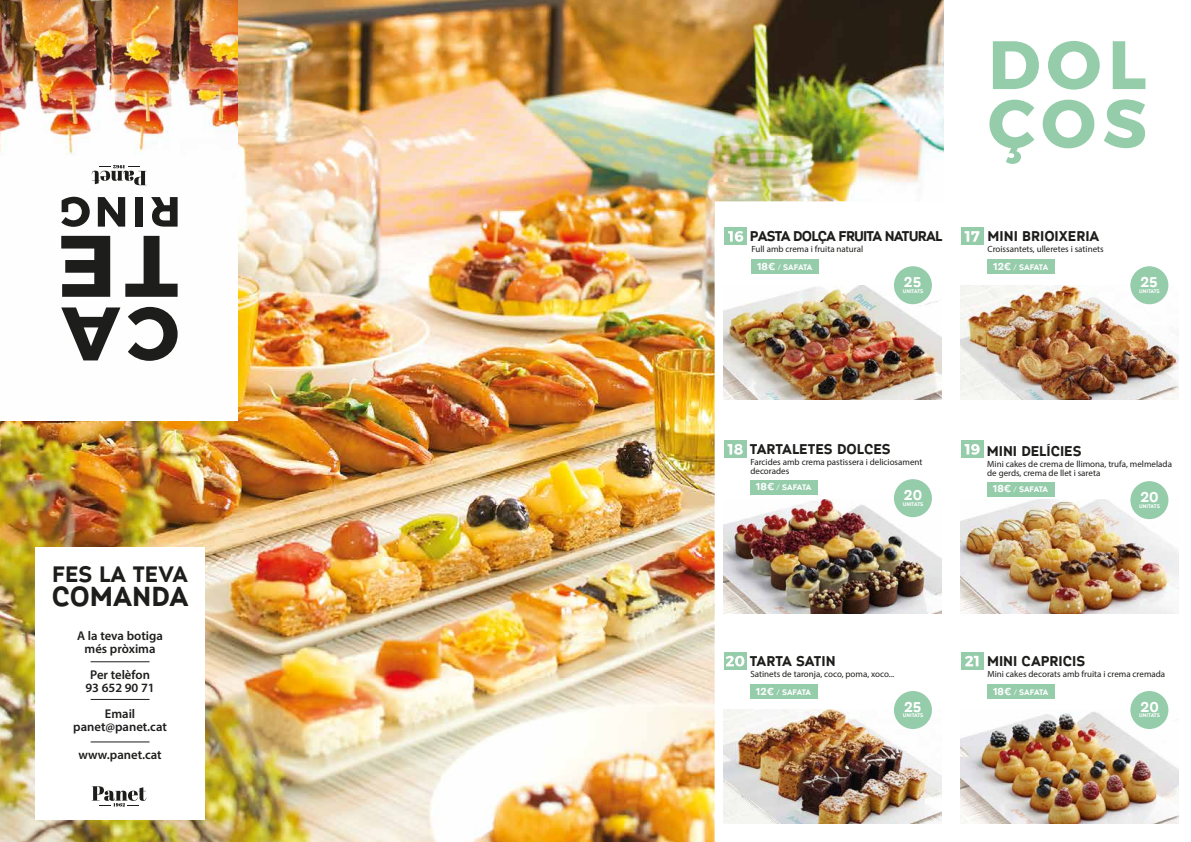
<style>
.page{position:relative;width:1191px;height:842px;background:#fff}
.page>*{position:absolute;margin:0;border:0;box-sizing:border-box;transform-origin:0 0}
.t1{font:700 27.4px "Myra 4 F Caps";color:#1d1d1b}
.t2{font:700 22.3px "Myra 4 F Caps";color:#1d1d1b}
.t3{font:700 14.1px "Myra 4 F Caps";color:#1d1d1b}
.t4{font:700 14.1px "Myra 4 F Caps";letter-spacing:-.06em;color:#1d1d1b}
.t5{font:700 14.1px "Myra 4 F Caps";color:#fff}
.t6{font:600 12.7px/12.7px "Myriad Pro";color:#1d1d1b;text-align:center}
.t7{font:9px/9px "Myriad Pro";color:#1d1d1b}
.t8{font:700 8px "Myra 4 F Caps";letter-spacing:-.06em;color:#fff}
.t9{font:700 5.2px "Myra 4 F Caps";color:#fff}
.s1{font-size:10px}
</style>
<div class="page">
<img style="left:0;top:0;width:1179px;height:842px">
<div style="left:35px;top:547px;width:170px;height:272px;background:#fff"></div>
<img style="left:0;top:0;width:238px;height:421px">
<svg style="left:128px;top:307px;width:50px;height:54px"></svg>
<svg style="left:61px;top:307px;width:59px;height:53px"></svg>
<svg style="left:125px;top:236px;width:53px;height:61px"></svg>
<svg style="left:61px;top:236px;width:49px;height:61px"></svg>
<svg style="left:151px;top:197px;width:27px;height:30px"></svg>
<div style="left:135px;top:197px;width:8px;height:30px;background:#1d1d1b"></div>
<svg style="left:98px;top:197px;width:27px;height:30px"></svg>
<svg style="left:61px;top:197px;width:29px;height:30px"></svg>
<div style="left:724px;top:440px;width:22px;height:18px;background:#95ccaa"></div>
<svg style="left:727px;top:444px;width:16px;height:11px"></svg>
<div style="left:750px;top:480px;width:68px;height:15px;background:#95ccaa"></div>
<div style="left:894px;top:479px;width:38px;height:38px;background:#95ccaa;border-radius:50%"></div>
<div style="left:961px;top:440px;width:22px;height:18px;background:#95ccaa"></div>
<svg style="left:964px;top:444px;width:15px;height:11px"></svg>
<div style="left:987px;top:482px;width:68px;height:15px;background:#95ccaa"></div>
<div style="left:1130px;top:481px;width:38px;height:38px;background:#95ccaa;border-radius:50%"></div>
<svg style="left:961px;top:652px;width:22px;height:17px"></svg>
<div style="left:987px;top:684px;width:68px;height:15px;background:#95ccaa"></div>
<div style="left:1130px;top:691px;width:38px;height:38px;background:#95ccaa;border-radius:50%"></div>
<svg style="left:724px;top:652px;width:22px;height:17px"></svg>
<svg style="left:725px;top:656px;width:19px;height:10px"></svg>
<div style="left:750px;top:684px;width:68px;height:15px;background:#95ccaa"></div>
<div style="left:894px;top:691px;width:38px;height:38px;background:#95ccaa;border-radius:50%"></div>
<div style="left:724px;top:227px;width:23px;height:18px;background:#95ccaa"></div>
<svg style="left:728px;top:231px;width:15px;height:11px"></svg>
<div style="left:894px;top:266px;width:38px;height:38px;background:#95ccaa;border-radius:50%"></div>
<div style="left:751px;top:259px;width:68px;height:15px;background:#95ccaa"></div>
<div style="left:961px;top:227px;width:22px;height:18px;background:#95ccaa"></div>
<svg style="left:964px;top:231px;width:15px;height:11px"></svg>
<div style="left:1130px;top:266px;width:38px;height:38px;background:#95ccaa;border-radius:50%"></div>
<div style="left:987px;top:259px;width:68px;height:15px;background:#95ccaa"></div>
<svg style="left:92px;top:786px;width:54px;height:20px"></svg>
<hr style="left:91px;top:661px;width:59px;height:1px;background:#1e1e1c">
<hr style="left:91px;top:699px;width:59px;height:1px;background:#1e1e1c">
<hr style="left:91px;top:741px;width:59px;height:1px;background:#1e1e1c">
<div style="left:944px;top:0;width:247px;height:209px;background:#fff"></div>
<svg style="left:992px;top:41px;width:47px;height:48px"></svg>
<svg style="left:1048px;top:41px;width:51px;height:49px"></svg>
<svg style="left:1112px;top:41px;width:33px;height:48px"></svg>
<svg style="left:989px;top:100px;width:45px;height:64px"></svg>
<svg style="left:1042px;top:100px;width:52px;height:48px"></svg>
<svg style="left:1104px;top:99px;width:41px;height:49px"></svg>
<svg style="left:965px;top:656px;width:13px;height:10px"></svg>
<svg style="left:92px;top:165px;width:54px;height:20px"></svg>
<h2 class="t2" style="left:52px;top:562px;width:137px">FES LA TEVA</h2>
<h1 class="t1" style="left:52px;top:582px;width:138px">COMANDA</h1>
<h3 class="t6" style="left:77px;top:629px;width:87px">A la teva botiga més pròxima</h3>
<h3 class="t6" style="left:85px;top:668px;width:71px">Per telèfon<br>93 652 90 71</h3>
<h3 class="t6" style="left:73px;top:707px;width:95px">Email panet@panet.cat</h3>
<h3 class="t6" style="left:78px;top:748px;width:85px">www.panet.cat</h3>
<h3 class="t4" style="left:750px;top:229px;width:194px">PASTA DOLÇA FRUITA NATURAL</h3>
<p class="t7" style="left:751px;top:245px;width:113px">Full amb crema i fruita natural</p>
<h3 class="t3" style="left:987px;top:229px;width:113px">MINI BRIOIXERIA</h3>
<p class="t7" style="left:987px;top:245px;width:118px">Croissantets, ulleretes i satinets</p>
<p class="t8" style="left:757px;top:263px;width:57px"><span class="s1">18€</span> / SAFATA</p>
<p class="t8" style="left:993px;top:263px;width:57px"><span class="s1">12€</span> / SAFATA</p>
<h3 class="t5" style="left:904px;top:275px;width:19px">25</h3>
<p class="t9" style="left:902px;top:288px;width:22px">UNITATS</p>
<h3 class="t5" style="left:1140px;top:275px;width:19px">25</h3>
<p class="t9" style="left:1139px;top:288px;width:22px">UNITATS</p>
<h3 class="t3" style="left:750px;top:442px;width:142px">TARTALETES DOLCES</h3>
<p class="t7" style="left:750px;top:458px;width:174px">Farcides amb crema pastissera i deliciosament decorades</p>
<h3 class="t5" style="left:904px;top:488px;width:20px">20</h3>
<p class="t9" style="left:902px;top:501px;width:22px">UNITATS</p>
<p class="t8" style="left:756px;top:483px;width:57px"><span class="s1">18€</span> / SAFATA</p>
<h3 class="t3" style="left:986px;top:444px;width:96px">MINI DELÍCIES</h3>
<p class="t7" style="left:987px;top:460px;width:186px">Mini cakes de crema de llimona, trufa, melmelada de gerds, crema de llet i sareta</p>
<h3 class="t5" style="left:1140px;top:490px;width:20px">20</h3>
<p class="t9" style="left:1139px;top:503px;width:22px">UNITATS</p>
<p class="t8" style="left:992px;top:485px;width:57px"><span class="s1">18€</span> / SAFATA</p>
<h3 class="t3" style="left:750px;top:654px;width:87px">TARTA SATIN</h3>
<p class="t7" style="left:750px;top:670px;width:146px">Satinets de taronja, coco, poma, xoco...</p>
<p class="t8" style="left:756px;top:688px;width:57px"><span class="s1">12€</span> / SAFATA</p>
<h3 class="t5" style="left:904px;top:699px;width:19px">25</h3>
<p class="t9" style="left:903px;top:713px;width:22px">UNITATS</p>
<h3 class="t3" style="left:987px;top:654px;width:100px">MINI CAPRICIS</h3>
<p class="t7" style="left:987px;top:670px;width:179px">Mini cakes decorats amb fruita i crema cremada</p>
<h3 class="t5" style="left:1140px;top:699px;width:20px">20</h3>
<p class="t9" style="left:1139px;top:713px;width:22px">UNITATS</p>
<p class="t8" style="left:993px;top:688px;width:57px"><span class="s1">18€</span> / SAFATA</p>
</div>
